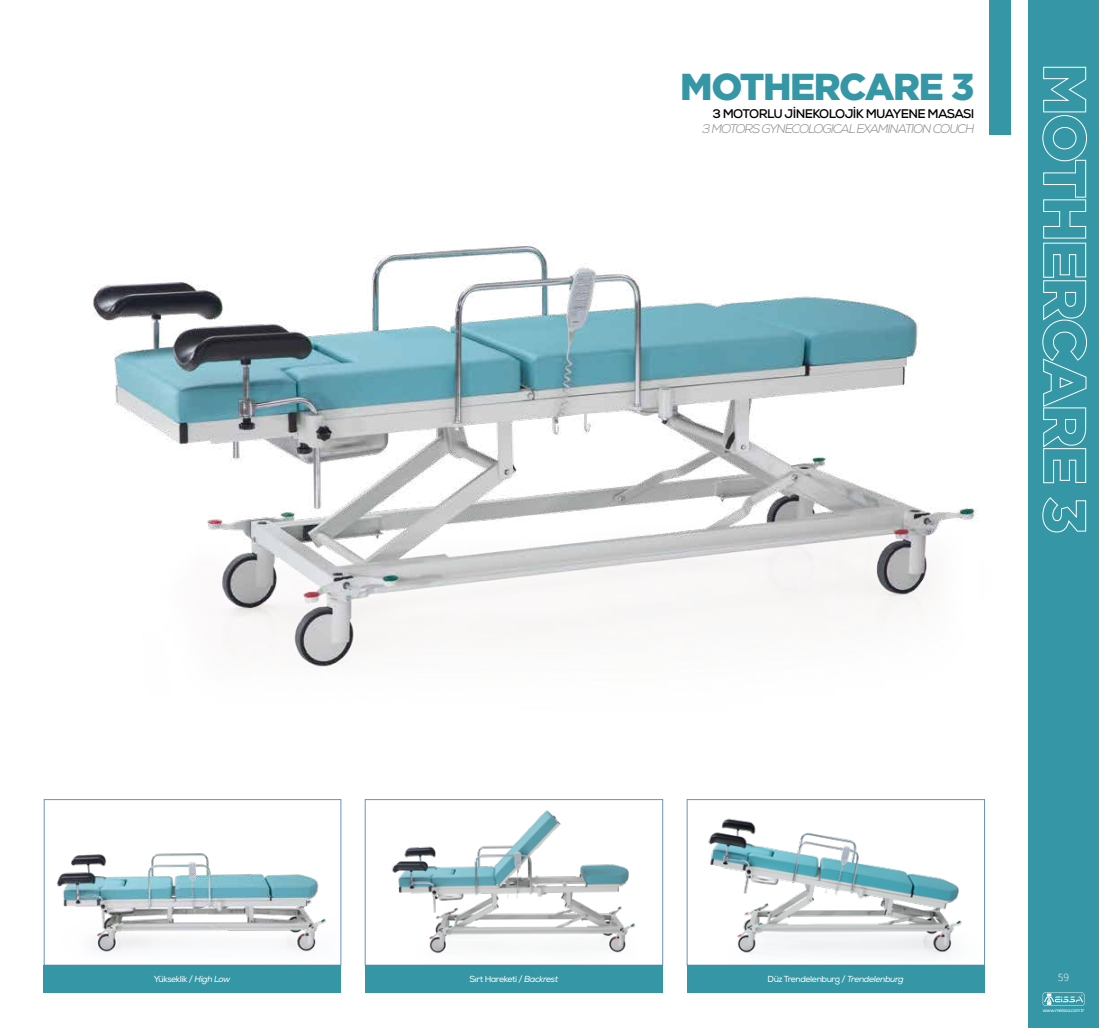
<style>
.page{position:relative;width:1099px;height:1028px;background:#fff}
.page>*{position:absolute;margin:0;border:0;box-sizing:border-box;transform-origin:0 0}
.t1{font:900 37.5px "Gotham";letter-spacing:-.04em;color:#3597a5}
.t2{font:italic 300 12.5px "Nexa";letter-spacing:-.09em;color:#878786}
.t3{font:700 12.5px "Nexa";letter-spacing:-.05em;color:#000}
.t4{font:300 10px "Open Sans";color:#fff}
.t5{font:8.75px "Nexa";letter-spacing:-.05em;color:#fff}
.t6{font:5px "Nexa";letter-spacing:-.065em;color:#fff}
.t7{font:700 1.88px "Arial";color:#fff}
.s1{font-style:italic}
</style>
<div class="page">
<div style="left:1028px;top:0;width:70px;height:1028px;background:#3597a5"></div>
<div style="left:989px;top:0;width:21px;height:135px;background:#3597a5"></div>
<svg style="left:1042px;top:992px;width:42px;height:13px"></svg>
<img style="left:93px;top:245px;width:886px;height:422px">
<svg style="left:1042px;top:67px;width:44px;height:416px"></svg>
<svg style="left:1042px;top:497px;width:43px;height:35px"></svg>
<img style="left:391px;top:810px;width:245px;height:144px">
<div style="left:365px;top:799px;width:298px;height:166px;border:1px solid #6893c1"></div>
<img style="left:57px;top:853px;width:269px;height:99px">
<div style="left:44px;top:799px;width:297px;height:166px;border:1px solid #6893c1"></div>
<img style="left:708px;top:818px;width:254px;height:139px">
<div style="left:687px;top:799px;width:297px;height:166px;border:1px solid #6893c1"></div>
<div style="left:43px;top:965px;width:298px;height:27px;background:#3597a5"></div>
<div style="left:365px;top:965px;width:297px;height:27px;background:#3597a5"></div>
<div style="left:687px;top:965px;width:297px;height:27px;background:#3597a5"></div>
<h1 class="t1" style="left:680px;top:65px;width:295px">MOTHERCARE 3</h1>
<h2 class="t3" style="left:712px;top:106px;width:263px">3 MOTORLU JİNEKOLOJİK MUAYENE MASASI</h2>
<h2 class="t2" style="left:702px;top:121px;width:274px">3 MOTORS GYNECOLOGICAL EXAMINATION COUCH</h2>
<p class="t5" style="left:154px;top:973px;width:78px">Yükseklik / <span class="s1">High Low</span></p>
<p class="t5" style="left:469px;top:973px;width:90px">Sırt Hareketi / <span class="s1">Backrest</span></p>
<p class="t5" style="left:767px;top:973px;width:138px">Düz Trendelenburg / <span class="s1">Trendelenburg</span></p>
<p class="t4" style="left:1057px;top:971px;width:13px">59</p>
<p class="t7" style="left:1081px;top:993px;width:3px">®</p>
<p class="t6" style="left:1042px;top:1007px;width:43px">www.meissa.com.tr</p>
</div>
